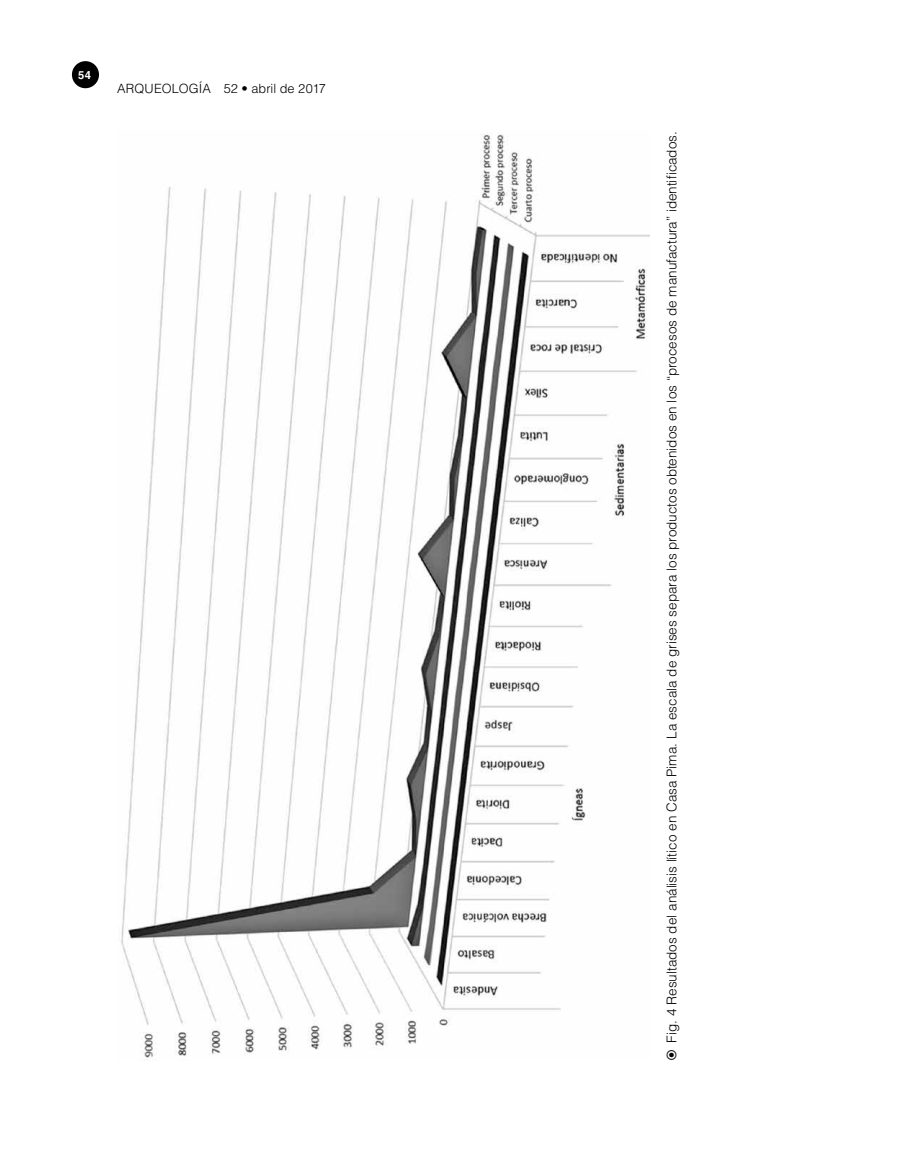
<style>
.page{position:relative;width:900px;height:1170px;background:#fff}
.page>*{position:absolute;margin:0;border:0;box-sizing:border-box;transform-origin:0 0}
.t1{font:300 13.5px "Helvetica LT Std";color:#000}
.t2{font:300 12.75px "Helvetica LT Std";letter-spacing:.005em;color:#000}
.t3{font:700 11.1px "Helvetica LT Std";color:#fff}
</style>
<div class="page">
<div style="left:72px;top:61px;width:27px;height:27px;background:#000;border-radius:50%"></div>
<img style="left:121px;top:134px;width:529px;height:924px">
<p class="t3" style="left:78px;top:68px;width:14px">54</p>
<p class="t2" style="left:117px;top:81px;width:211px">ARQUEOLOGÍA 52 • abril de 2017</p>
<p class="t1" style="left:663px;top:1043px;width:913px;rotate:-90deg">Fig. 4 Resultados del análisis lítico en Casa Pima. La escala de grises separa los productos obtenidos en los “procesos de manufactura” identificados.</p>
</div>
